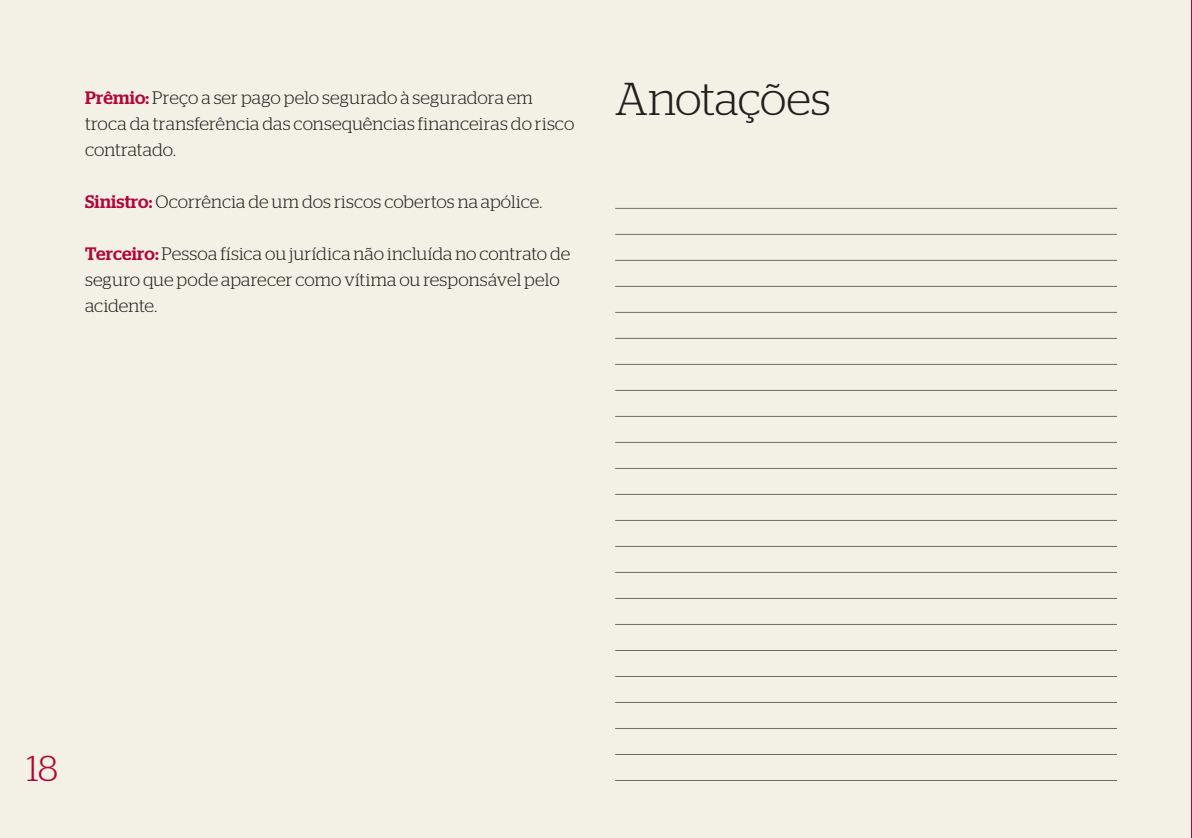
<style>
.page{position:relative;width:1192px;height:838px;background:#fff}
.page>*{position:absolute;margin:0;border:0;box-sizing:border-box;transform-origin:0 0}
.t1{font:300 46px "Stag";letter-spacing:-.01em;color:#231f20}
.t2{font:300 36px "Stag";color:#b10439}
.t3{font:300 18px/26px "Stag";letter-spacing:.005em;color:#231f20}
.s1{font-weight:500;color:#b10439}
</style>
<div class="page">
<div style="left:0;top:0;width:1191px;height:838px;background:#f3f1e6"></div>
<hr style="left:1191px;top:0;width:1px;height:838px;background:#b10439">
<hr style="left:615px;top:208px;width:502px;height:1px;background:#6c6d70">
<hr style="left:615px;top:234px;width:502px;height:1px;background:#6c6d70">
<hr style="left:615px;top:260px;width:502px;height:1px;background:#6c6d70">
<hr style="left:615px;top:286px;width:502px;height:1px;background:#6c6d70">
<hr style="left:615px;top:312px;width:502px;height:1px;background:#6c6d70">
<hr style="left:615px;top:338px;width:502px;height:1px;background:#6c6d70">
<hr style="left:615px;top:364px;width:502px;height:1px;background:#6c6d70">
<hr style="left:615px;top:390px;width:502px;height:1px;background:#6c6d70">
<hr style="left:615px;top:416px;width:502px;height:1px;background:#6c6d70">
<hr style="left:615px;top:442px;width:502px;height:1px;background:#6c6d70">
<hr style="left:615px;top:468px;width:502px;height:1px;background:#6c6d70">
<hr style="left:615px;top:494px;width:502px;height:1px;background:#6c6d70">
<hr style="left:615px;top:520px;width:502px;height:1px;background:#6c6d70">
<hr style="left:615px;top:546px;width:502px;height:1px;background:#6c6d70">
<hr style="left:615px;top:572px;width:502px;height:1px;background:#6c6d70">
<hr style="left:615px;top:598px;width:502px;height:1px;background:#6c6d70">
<hr style="left:615px;top:624px;width:502px;height:1px;background:#6c6d70">
<hr style="left:615px;top:650px;width:502px;height:1px;background:#6c6d70">
<hr style="left:615px;top:676px;width:502px;height:1px;background:#6c6d70">
<hr style="left:615px;top:702px;width:502px;height:1px;background:#6c6d70">
<hr style="left:615px;top:728px;width:502px;height:1px;background:#6c6d70">
<hr style="left:615px;top:754px;width:502px;height:1px;background:#6c6d70">
<hr style="left:615px;top:780px;width:502px;height:1px;background:#6c6d70">
<p class="t3" style="left:85px;top:85px;width:491px"><span class="s1">Prêmio:</span> Preço a ser pago pelo segurado à seguradora em troca da transferência das consequências financeiras do risco contratado.</p>
<p class="t3" style="left:85px;top:189px;width:459px"><span class="s1">Sinistro:</span> Ocorrência de um dos riscos cobertos na apólice.</p>
<p class="t3" style="left:85px;top:241px;width:487px"><span class="s1">Terceiro:</span> Pessoa física ou jurídica não incluída no contrato de seguro que pode aparecer como vítima ou responsável pelo acidente.</p>
<h1 class="t1" style="left:615px;top:73px;width:217px">Anotações</h1>
<h2 class="t2" style="left:27px;top:748px;width:33px">18</h2>
</div>
